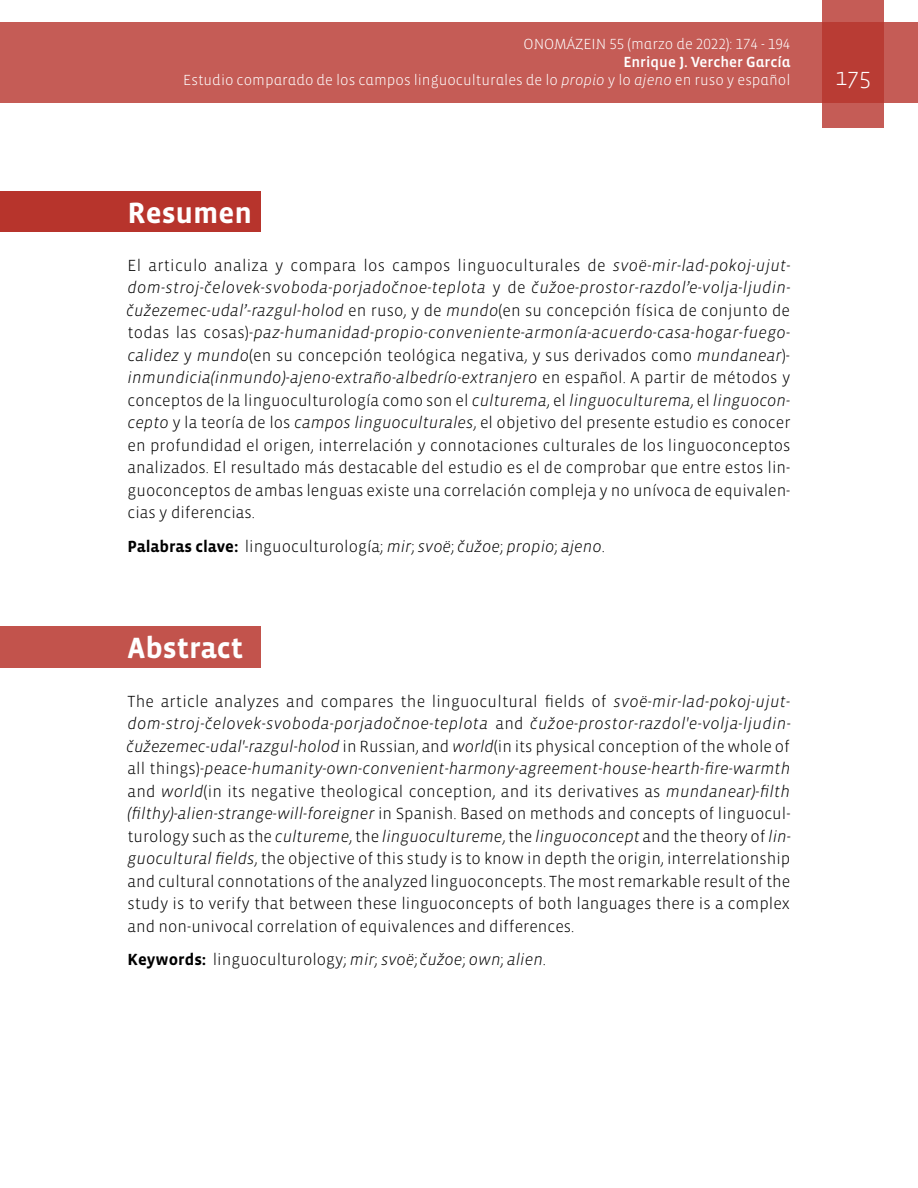
<style>
.page{position:relative;width:918px;height:1188px;background:#fff}
.page>*{position:absolute;margin:0;border:0;box-sizing:border-box;transform-origin:0 0}
.t1{font:700 30px "Vista Sans";color:#fff}
.t2{font:300 24px "Vista Sans";color:#fff}
.t3{font:300 16.5px/22.5px "Vista Sans";color:#000;text-align:justify}
.t4{font:300 15px "Vista Sans Alt";color:#fff}
.t5{font:15px "Vista Sans Alt Med";color:#fff}
.s1{font-family:"Vista Sans Alt Light Ita";font-weight:400}
.s2{font-style:italic}
.s3{font-weight:700}
</style>
<div class="page">
<div style="left:0;top:23px;width:918px;height:80px;background:#c55c56"></div>
<svg style="left:822px;top:0;width:62px;height:128px;background:#bd4740"></svg>
<div style="left:0;top:191px;width:260px;height:41px;background:#b7342c"></div>
<div style="left:0;top:626px;width:260px;height:41px;background:#c2534c"></div>
<p class="t4" style="left:524px;top:37px;width:268px">ONOMÁZEIN 55 (marzo de 2022): 174 - 194</p>
<p class="t5" style="left:623px;top:55px;width:169px">Enrique J. Vercher García</p>
<p class="t4" style="left:183px;top:73px;width:609px">Estudio comparado de los campos linguoculturales de lo <span class="s1">propio</span> y lo <span class="s1">ajeno</span> en ruso y español</p>
<h2 class="t2" style="left:835px;top:65px;width:37px">175</h2>
<h1 class="t1" style="left:128px;top:197px;width:126px">Resumen</h1>
<p class="t3" style="left:126px;top:254px;width:666px">El articulo analiza y compara los campos linguoculturales de <span class="s2">svoë-mir-lad-pokoj-ujut&shy;dom-stroj-ˇcelovek-svoboda-porjadoˇcnoe-teplota</span> y de <span class="s2">ˇcužoe-prostor-razdol’e-volja-ljudin-ˇcužezemec-udal’-razgul-holod</span> en ruso, y de <span class="s2">mundo</span>(en su concepción física de conjunto de todas las cosas)<span class="s2">-paz-humanidad-propio-conveniente-armonía-acuerdo-casa-hogar-fuego&shy;calidez</span> y <span class="s2">mundo</span>(en su concepción teológica negativa, y sus derivados como <span class="s2">mundanear</span>)- <span class="s2">inmundicia(inmundo)-ajeno-extraño-albedrío-extranjero</span> en español. A partir de métodos y conceptos de la linguoculturología como son el <span class="s2">culturema</span>, el <span class="s2">linguoculturema</span>, el <span class="s2">linguocon&shy;cepto</span> y la teoría de los <span class="s2">campos linguoculturales</span>, el objetivo del presente estudio es conocer en profundidad el origen, interrelación y connotaciones culturales de los linguoconceptos analizados. El resultado más destacable del estudio es el de comprobar que entre estos lin&shy;guoconceptos de ambas lenguas existe una correlación compleja y no unívoca de equivalen&shy;cias y diferencias.</p>
<p class="t3" style="left:128px;top:535px;width:479px"><span class="s3">Palabras clave:</span> linguoculturología; <span class="s2">mir</span>; <span class="s2">svoë</span>; <span class="s2">ˇcužoe</span>; <span class="s2">propio</span>; <span class="s2">ajeno</span>.</p>
<h1 class="t1" style="left:128px;top:632px;width:117px">Abstract</h1>
<p class="t3" style="left:126px;top:690px;width:666px">The article analyzes and compares the linguocultural fields of <span class="s2">svoë-mir-lad-pokoj-ujut&shy;dom-stroj-ˇcelovek-svoboda-porjadoˇcnoe-teplota</span> and <span class="s2">ˇcužoe-prostor-razdol'e-volja-ljudin-ˇcužezemec-udal'-razgul-holod</span> in Russian, and <span class="s2">world</span>(in its physical conception of the whole of all things)<span class="s2">-peace-humanity-own-convenient-harmony-agreement-house-hearth-fire-warmth </span>and <span class="s2">world</span>(in its negative theological conception, and its derivatives as <span class="s2">mundanear)-filth (filthy)-alien-strange-will-foreigner</span> in Spanish. Based on methods and concepts of linguocul&shy;turology such as the <span class="s2">cultureme</span>, the <span class="s2">linguocultureme</span>, the <span class="s2">linguoconcept</span> and the theory of <span class="s2">lin&shy;guocultural fields</span>, the objective of this study is to know in depth the origin, interrelationship and cultural connotations of the analyzed linguoconcepts. The most remarkable result of the study is to verify that between these linguoconcepts of both languages there is a complex and non-univocal correlation of equivalences and differences.</p>
<p class="t3" style="left:128px;top:949px;width:420px"><span class="s3">Keywords:</span> linguoculturology; <span class="s2">mir</span>; <span class="s2">svoë</span>; <span class="s2">ˇcužoe</span>; <span class="s2">own</span>; <span class="s2">alien</span>.</p>
</div>
